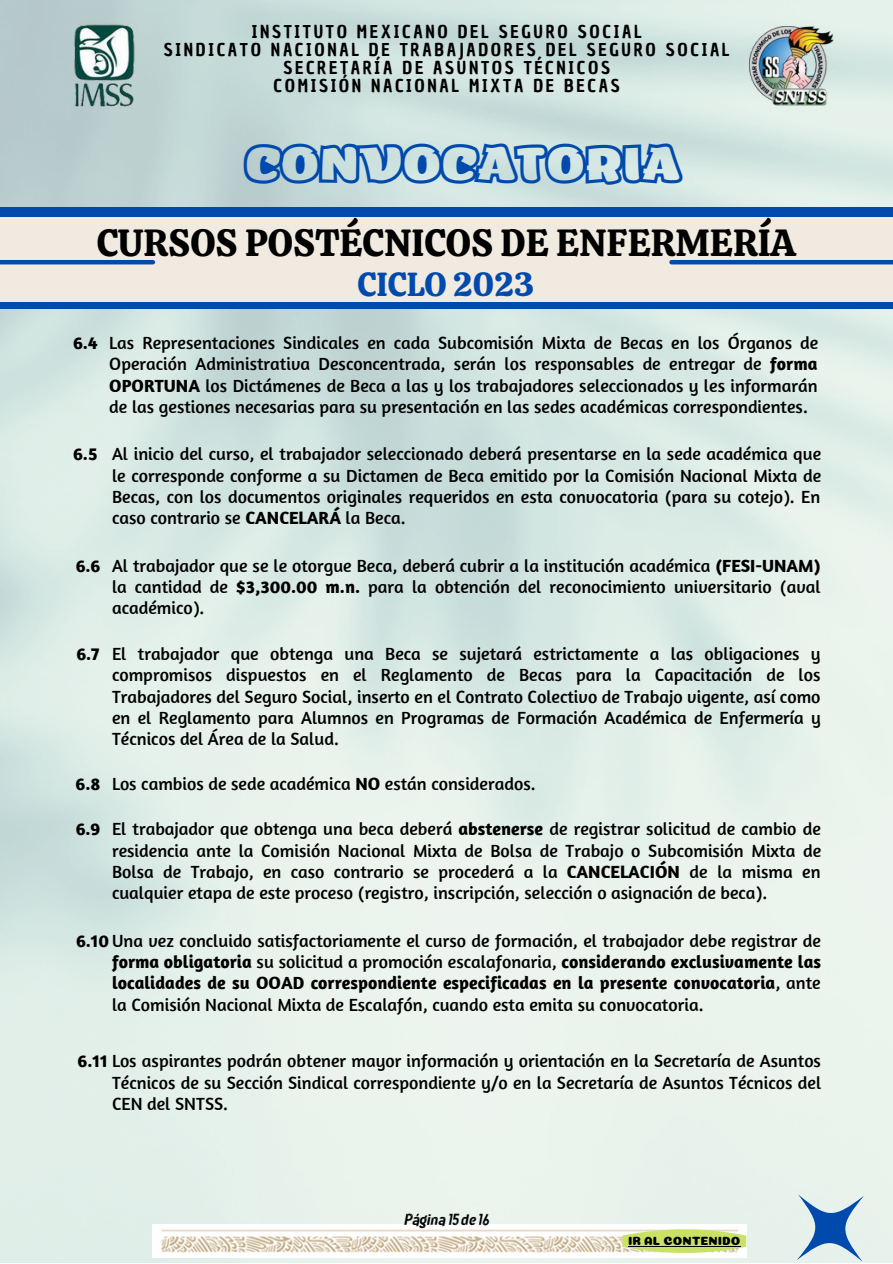
<style>
.page{position:relative;width:893px;height:1264px;background:#fff}
.page>*{position:absolute;margin:0;border:0;box-sizing:border-box;transform-origin:0 0}
.t1{font:45.6px "ZT Arturo Heavyoutline";color:#004aad}
.t2{font:37.65px "Calistoga";color:#000}
.t3{font:33.15px "Calistoga";color:#004aad}
.t4{font:18px/21.3px "Amaranth";color:#000;text-align:justify}
.t5{font:700 18px "Amaranth";color:#000}
.t6{font:17.25px/18px "Chau Philomene One";letter-spacing:.155em;color:#000;text-align:center}
.t7{font:16.95px "RTL Azkadinya Regular";color:#000}
.t8{font:12px "Coiny";color:#000}
.s1{font-weight:700}
</style>
<div class="page">
<img style="left:0;top:0;width:892px;height:1262px">
<div style="left:0;top:208px;width:892px;height:101px;background:#004aad"></div>
<div style="left:0;top:218px;width:892px;height:84px;background:#f0eae0"></div>
<hr style="left:0;top:260px;width:153px;height:4px;background:#004aad">
<hr style="left:671px;top:260px;width:221px;height:4px;background:#004aad">
<img style="left:65px;top:18px;width:76px;height:96px">
<img style="left:749px;top:26px;width:84px;height:79px">
<svg style="left:764px;top:1161px;width:128px;height:101px;background:#cddfe5"></svg>
<img style="left:153px;top:1224px;width:593px;height:33px">
<svg style="left:622px;top:1229px;width:124px;height:23px;background:#c7da76"></svg>
<hr style="left:628px;top:1245px;width:35px;height:1px;background:#000">
<hr style="left:663px;top:1245px;width:77px;height:1px;background:#000">
<p class="t6" style="left:164px;top:23px;width:567px">INSTITUTO MEXICANO DEL SEGURO SOCIAL<br>SINDICATO NACIONAL DE TRABAJADORES DEL SEGURO SOCIAL SECRETARÍA DE ASUNTOS TÉCNICOS<br>COMISIÓN NACIONAL MIXTA DE BECAS</p>
<h1 class="t1" style="left:245px;top:146px;width:436px">CONVOCATORIA</h1>
<h2 class="t2" style="left:97px;top:218px;width:700px">CURSOS POSTÉCNICOS DE ENFERMERÍA</h2>
<h3 class="t3" style="left:357px;top:263px;width:179px">CICLO 2023</h3>
<p class="t4" style="left:109px;top:331px;width:710px;text-indent:-36px"><span class="s1">6.4</span> Las Representaciones Sindicales en cada Subcomisión Mixta de Becas en los Órganos de Operación Administrativa Desconcentrada, serán los responsables de entregar de <span class="s1">forma OPORTUNA</span> los Dictámenes de Beca a las y los trabajadores seleccionados y les informarán de las gestiones necesarias para su presentación en las sedes académicas correspondientes.</p>
<p class="t5" style="left:73px;top:443px;width:26px">6.5</p>
<p class="t4" style="left:112px;top:443px;width:710px">Al inicio del curso, el trabajador seleccionado deberá presentarse en la sede académica que le corresponde conforme a su Dictamen de Beca emitido por la Comisión Nacional Mixta de Becas, con los documentos originales requeridos en esta convocatoria (para su cotejo). En caso contrario se <span class="s1">CANCELARÁ</span> la Beca.</p>
<p class="t4" style="left:112px;top:554px;width:710px;text-indent:-36px"><span class="s1">6.6</span> Al trabajador que se le otorgue Beca, deberá cubrir a la institución académica <span class="s1">(FESI-UNAM) </span>la cantidad de <span class="s1">$3,300.00 m.n.</span> para la obtención del reconocimiento universitario (aval académico).</p>
<p class="t4" style="left:112px;top:642px;width:710px;text-indent:-36px"><span class="s1">6.7</span> El trabajador que obtenga una Beca se sujetará estrictamente a las obligaciones y compromisos dispuestos en el Reglamento de Becas para la Capacitación de los Trabajadores del Seguro Social, inserto en el Contrato Colectivo de Trabajo vigente, así como en el Reglamento para Alumnos en Programas de Formación Académica de Enfermería y Técnicos del Área de la Salud.</p>
<p class="t4" style="left:76px;top:773px;width:461px"><span class="s1">6.8</span> Los cambios de sede académica <span class="s1">NO</span> están considerados.</p>
<p class="t4" style="left:112px;top:818px;width:710px;text-indent:-36px"><span class="s1">6.9</span> El trabajador que obtenga una beca deberá <span class="s1">abstenerse</span> de registrar solicitud de cambio de residencia ante la Comisión Nacional Mixta de Bolsa de Trabajo o Subcomisión Mixta de Bolsa de Trabajo, en caso contrario se procederá a la <span class="s1">CANCELACIÓN</span> de la misma en cualquier etapa de este proceso (registro, inscripción, selección o asignación de beca).</p>
<p class="t4" style="left:112px;top:929px;width:710px;text-indent:-36px"><span class="s1">6.10</span> Una vez concluido satisfactoriamente el curso de formación, el trabajador debe registrar de <span class="s1">forma obligatoria</span> su solicitud a promoción escalafonaria, <span class="s1">considerando exclusivamente las localidades de su OOAD correspondiente especificadas en la presente convocatoria</span>, ante la Comisión Nacional Mixta de Escalafón, cuando esta emita su convocatoria.</p>
<p class="t4" style="left:112px;top:1049px;width:710px;text-indent:-35px"><span class="s1">6.11</span> Los aspirantes podrán obtener mayor información y orientación en la Secretaría de Asuntos Técnicos de su Sección Sindical correspondiente y/o en la Secretaría de Asuntos Técnicos del CEN del SNTSS.</p>
<p class="t7" style="left:404px;top:1212px;width:86px">Página15de16</p>
<p class="t8" style="left:628px;top:1233px;width:114px">IR AL CONTENIDO</p>
</div>
